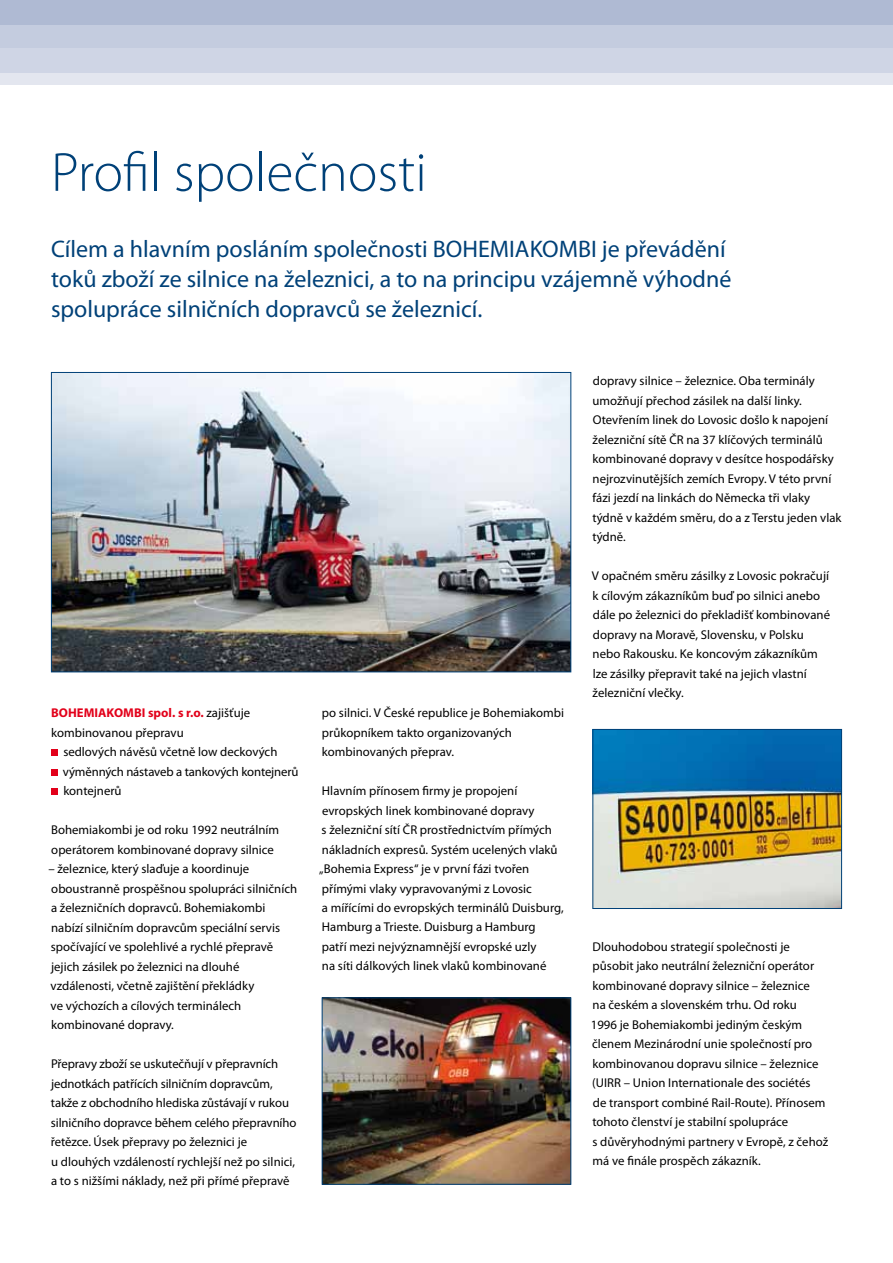
<style>
.page{position:relative;width:893px;height:1263px;background:#fff}
.page>*{position:absolute;margin:0;border:0;box-sizing:border-box;transform-origin:0 0}
.t1{font:300 55.5px "Myriad Pro";color:#004178}
.t2{font:24px/30px "Myriad Pro";color:#004178}
.t3{font:12.75px/19.5px "Myriad Pro";color:#000}
.s1{font-weight:700;color:#e2001a}
</style>
<div class="page">
<div style="left:0;top:0;width:893px;height:52px;background:#c4ccdf"></div>
<div style="left:0;top:62px;width:893px;height:23px;background:#e3e6ef"></div>
<div style="left:0;top:48px;width:893px;height:24px;background:#cfd5e5"></div>
<div style="left:0;top:0;width:893px;height:24px;background:#afbad3"></div>
<div style="left:51px;top:749px;width:7px;height:7px;background:#e2001a"></div>
<div style="left:51px;top:769px;width:7px;height:7px;background:#e2001a"></div>
<div style="left:51px;top:788px;width:7px;height:7px;background:#e2001a"></div>
<img style="left:53px;top:374px;width:516px;height:296px">
<div style="left:51px;top:372px;width:520px;height:300px;border:1px solid #004178"></div>
<img style="left:594px;top:731px;width:246px;height:176px">
<div style="left:592px;top:729px;width:250px;height:180px;border:1px solid #004178"></div>
<img style="left:324px;top:999px;width:245px;height:184px">
<div style="left:322px;top:997px;width:249px;height:188px;border:1px solid #004178"></div>
<h1 class="t1" style="left:51px;top:139px;width:377px">Profil společnosti</h1>
<h2 class="t2" style="left:51px;top:233px;width:682px">Cílem a hlavním posláním společnosti BOHEMIAKOMBI je převádění toků zboží ze silnice na železnici, a to na principu vzájemně výhodné spolupráce silničních dopravců se železnicí.</h2>
<p class="t3" style="left:51px;top:703px;width:201px"><span class="s1">BOHEMIAKOMBI spol. s r.o.</span> zajišťuje kombinovanou přepravu</p>
<p class="t3" style="left:63px;top:742px;width:237px">sedlových návěsů včetně low deckových výměnných nástaveb a tankových kontejnerů kontejnerů</p>
<p class="t3" style="left:51px;top:820px;width:230px">Bohemiakombi je od roku 1992 neutrálním operátorem kombinované dopravy silnice</p>
<p class="t3" style="left:48px;top:859px;width:250px">– železnice, který slaďuje a koordinuje oboustranně prospěšnou spolupráci silničních a železničních dopravců. Bohemiakombi nabízí silničním dopravcům speciální servis spočívající ve spolehlivé a rychlé přepravě jejich zásilek po železnici na dlouhé vzdálenosti, včetně zajištění překládky<br>ve výchozích a cílových terminálech kombinované dopravy.</p>
<p class="t3" style="left:51px;top:1054px;width:247px">Přepravy zboží se uskutečňují v přepravních jednotkách patřících silničním dopravcům, takže z obchodního hlediska zůstávají v rukou silničního dopravce během celého přepravního řetězce. Úsek přepravy po železnici je<br>u dlouhých vzdáleností rychlejší než po silnici, a to s nižšími náklady, než při přímé přepravě</p>
<p class="t3" style="left:322px;top:703px;width:244px">po silnici. V České republice je Bohemiakombi průkopníkem takto organizovaných kombinovaných přeprav.</p>
<p class="t3" style="left:319px;top:781px;width:246px">Hlavním přínosem firmy je propojení evropských linek kombinované dopravy<br>s železniční sítí ČR prostřednictvím přímých nákladních expresů. Systém ucelených vlaků „Bohemia Express“ je v první fázi tvořen přímými vlaky vypravovanými z Lovosic<br>a mířícími do evropských terminálů Duisburg, Hamburg a Trieste. Duisburg a Hamburg<br>patří mezi nejvýznamnější evropské uzly<br>na síti dálkových linek vlaků kombinované</p>
<p class="t3" style="left:592px;top:371px;width:251px">dopravy silnice – železnice. Oba terminály umožňují přechod zásilek na další linky.<br>Otevřením linek do Lovosic došlo k napojení železniční sítě ČR na 37 klíčových terminálů kombinované dopravy v desítce hospodářsky nejrozvinutějších zemích Evropy. V této první fázi jezdí na linkách do Německa tři vlaky týdně v každém směru, do a z Terstu jeden vlak týdně.</p>
<p class="t3" style="left:592px;top:566px;width:240px">V opačném směru zásilky z Lovosic pokračují k cílovým zákazníkům buď po silnici anebo dále po železnici do překladišť kombinované dopravy na Moravě, Slovensku, v Polsku nebo Rakousku. Ke koncovým zákazníkům lze zásilky přepravit také na jejich vlastní železniční vlečky.</p>
<p class="t3" style="left:591px;top:937px;width:239px">Dlouhodobou strategií společnosti je působit jako neutrální železniční operátor kombinované dopravy silnice – železnice<br>na českém a slovenském trhu. Od roku<br>1996 je Bohemiakombi jediným českým členem Mezinárodní unie společností pro kombinovanou dopravu silnice – železnice (UIRR – Union Internationale des sociétés<br>de transport combiné Rail-Route). Přínosem tohoto členství je stabilní spolupráce<br>s důvěryhodnými partnery v Evropě, z čehož má ve finále prospěch zákazník.</p>
</div>
